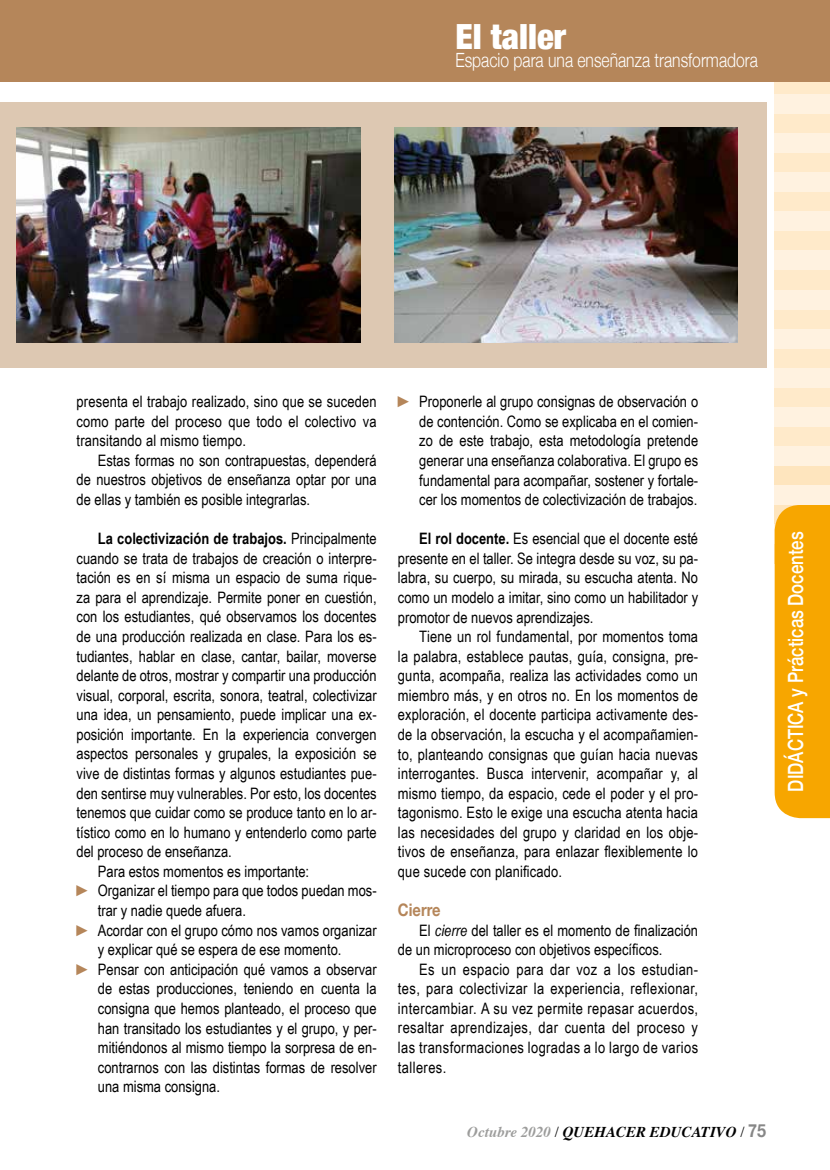
<style>
.page{position:relative;width:830px;height:1170px;background:#fff}
.page>*{position:absolute;margin:0;border:0;box-sizing:border-box;transform-origin:0 0}
.t1{font:900 condensed 34.65px "Helvetica Neue";color:#fff}
.t2{font:500 21px "Helvetica Neue";color:#fff;scale:.8 1}
.t3{font:300 19.65px "Helvetica Neue";color:#fff;scale:.8 1}
.t4{font:700 17.25px "Helvetica Neue";color:#b5865a;scale:.85 1}
.t5{font:15.75px/19.5px "Arial Narrow";color:#000;text-align:justify}
.t6{font:700 15.75px "Arial Narrow";color:#000}
.t7{font:italic 700 15px "Times";color:#000}
.s1{font-weight:400}
.s2{font-weight:700;color:#b5865a}
.s3{font-weight:700}
.s4{font-style:italic}
.s5{color:#9d9d9c}
.s6{font-weight:400;font-style:normal}
.s7{font-family:"Helvetica Neue";font-style:normal;font-size:18px;color:#878787}
</style>
<div class="page">
<div style="left:774px;top:74px;width:55px;height:20px;background:#ffeaca"></div>
<div style="left:774px;top:153px;width:55px;height:19px;background:#ffeaca"></div>
<div style="left:774px;top:270px;width:55px;height:20px;background:#ffeaca"></div>
<div style="left:774px;top:387px;width:55px;height:20px;background:#ffeaca"></div>
<div style="left:774px;top:114px;width:55px;height:19px;background:#ffeaca"></div>
<div style="left:774px;top:231px;width:55px;height:19px;background:#ffeaca"></div>
<div style="left:774px;top:348px;width:55px;height:20px;background:#ffeaca"></div>
<div style="left:774px;top:192px;width:55px;height:19px;background:#ffeaca"></div>
<div style="left:774px;top:309px;width:55px;height:20px;background:#ffeaca"></div>
<div style="left:774px;top:426px;width:55px;height:20px;background:#ffeaca"></div>
<div style="left:774px;top:466px;width:55px;height:19px;background:#fee5be"></div>
<div style="left:774px;top:94px;width:55px;height:20px;background:#fff2e0"></div>
<div style="left:774px;top:172px;width:55px;height:20px;background:#fff2e0"></div>
<div style="left:774px;top:290px;width:55px;height:19px;background:#fff2e0"></div>
<div style="left:774px;top:407px;width:55px;height:19px;background:#fff2e0"></div>
<div style="left:774px;top:133px;width:55px;height:20px;background:#fff2e0"></div>
<div style="left:774px;top:250px;width:55px;height:20px;background:#fff2e0"></div>
<div style="left:774px;top:368px;width:55px;height:19px;background:#fff2e0"></div>
<div style="left:774px;top:211px;width:55px;height:20px;background:#fff2e0"></div>
<div style="left:774px;top:329px;width:55px;height:19px;background:#fff2e0"></div>
<div style="left:774px;top:446px;width:55px;height:20px;background:#fff2e0"></div>
<div style="left:774px;top:485px;width:55px;height:20px;background:#fff2e0"></div>
<div style="left:774px;top:505px;width:55px;height:313px;background:#f7a600"></div>
<div style="left:0;top:0;width:829px;height:82px;background:#b5865a"></div>
<div style="left:0;top:102px;width:765px;height:266px;background:#ddc8b2"></div>
<img style="left:17px;top:127px;width:343px;height:215px">
<img style="left:394px;top:127px;width:343px;height:215px">
<h1 class="t1" style="left:455px;top:8px;width:112px">El taller</h1>
<p class="t3" style="left:455px;top:44px;width:379px">Espacio para una enseñanza transformadora</p>
<p class="t5" style="left:77px;top:391px;width:301px">presenta el trabajo realizado, sino que se suceden como parte del proceso que todo el colectivo va transitando al mismo tiempo.</p>
<p class="t5" style="left:77px;top:450px;width:301px;text-indent:21px">Estas formas no son contrapuestas, dependerá de nuestros objetivos de enseñanza optar por una de ellas y también es posible integrarlas.</p>
<p class="t6" style="left:98px;top:526px;width:280px">La colectivización de trabajos. <span class="s1">Principalmente</span></p>
<p class="t5" style="left:77px;top:548px;width:301px">cuando se trata de trabajos de creación o interpre-</p>
<p class="t5" style="left:77px;top:567px;width:301px">tación es en sí misma un espacio de suma rique-</p>
<p class="t5" style="left:77px;top:587px;width:301px">za para el aprendizaje. Permite poner en cuestión,</p>
<p class="t5" style="left:77px;top:606px;width:301px">con los estudiantes, qué observamos los docentes</p>
<p class="t5" style="left:77px;top:626px;width:301px">de una producción realizada en clase. Para los es-</p>
<p class="t5" style="left:77px;top:645px;width:301px">tudiantes, hablar en clase, cantar, bailar, moverse</p>
<p class="t5" style="left:77px;top:665px;width:301px">delante de otros, mostrar y compartir una producción</p>
<p class="t5" style="left:77px;top:684px;width:301px">visual, corporal, escrita, sonora, teatral, colectivizar</p>
<p class="t5" style="left:77px;top:704px;width:301px">una idea, un pensamiento, puede implicar una ex-</p>
<p class="t5" style="left:77px;top:724px;width:301px">posición importante. En la experiencia convergen</p>
<p class="t5" style="left:77px;top:743px;width:301px">aspectos personales y grupales, la exposición se</p>
<p class="t5" style="left:77px;top:763px;width:301px">vive de distintas formas y algunos estudiantes pue-</p>
<p class="t5" style="left:77px;top:782px;width:301px">den sentirse muy vulnerables. Por esto, los docentes</p>
<p class="t5" style="left:77px;top:802px;width:301px">tenemos que cuidar como se produce tanto en lo ar-</p>
<p class="t5" style="left:77px;top:821px;width:301px">tístico como en lo humano y entenderlo como parte</p>
<p class="t5" style="left:77px;top:841px;width:157px">del proceso de enseñanza.</p>
<p class="t5" style="left:98px;top:861px;width:213px">Para estos momentos es importante:</p>
<p class="t5" style="left:77px;top:880px;width:301px"><span class="s2">►</span> Organizar el tiempo para que todos puedan mos-</p>
<p class="t5" style="left:98px;top:900px;width:149px">trar y nadie quede afuera.</p>
<p class="t5" style="left:77px;top:919px;width:301px"><span class="s2">►</span> Acordar con el grupo cómo nos vamos organizar</p>
<p class="t5" style="left:98px;top:939px;width:245px">y explicar qué se espera de ese momento.</p>
<p class="t5" style="left:77px;top:958px;width:301px"><span class="s2">►</span> Pensar con anticipación qué vamos a observar</p>
<p class="t5" style="left:98px;top:978px;width:280px">de estas producciones, teniendo en cuenta la</p>
<p class="t5" style="left:98px;top:997px;width:280px">consigna que hemos planteado, el proceso que</p>
<p class="t5" style="left:98px;top:1017px;width:280px">han transitado los estudiantes y el grupo, y per-</p>
<p class="t5" style="left:98px;top:1037px;width:280px">mitiéndonos al mismo tiempo la sorpresa de en-</p>
<p class="t5" style="left:98px;top:1056px;width:280px">contrarnos con las distintas formas de resolver</p>
<p class="t5" style="left:98px;top:1076px;width:124px">una misma consigna.</p>
<p class="t5" style="left:419px;top:391px;width:280px;text-indent:-21px"><span class="s2">►</span> Proponerle al grupo consignas de observación o de contención. Como se explicaba en el comien&shy;zo de este trabajo, esta metodología pretende generar una enseñanza colaborativa. El grupo es fundamental para acompañar, sostener y fortale&shy;cer los momentos de colectivización de trabajos.</p>
<p class="t5" style="left:398px;top:528px;width:301px;text-indent:21px"><span class="s3">El rol docente.</span> Es esencial que el docente esté presente en el taller. Se integra desde su voz, su pa&shy;labra, su cuerpo, su mirada, su escucha atenta. No como un modelo a imitar, sino como un habilitador y promotor de nuevos aprendizajes.</p>
<p class="t5" style="left:398px;top:626px;width:301px;text-indent:21px">Tiene un rol fundamental, por momentos toma la palabra, establece pautas, guía, consigna, pre&shy;gunta, acompaña, realiza las actividades como un miembro más, y en otros no. En los momentos de exploración, el docente participa activamente des&shy;de la observación, la escucha y el acompañamien&shy;to, planteando consignas que guían hacia nuevas interrogantes. Busca intervenir, acompañar y, al mismo tiempo, da espacio, cede el poder y el pro&shy;tagonismo. Esto le exige una escucha atenta hacia las necesidades del grupo y claridad en los obje&shy;tivos de enseñanza, para enlazar flexiblemente lo que sucede con planificado.</p>
<p class="t4" style="left:398px;top:896px;width:52px">Cierre</p>
<p class="t5" style="left:398px;top:919px;width:301px;text-indent:21px">El <span class="s4">cierre</span> del taller es el momento de finalización de un microproceso con objetivos específicos.</p>
<p class="t5" style="left:398px;top:958px;width:301px;text-indent:21px">Es un espacio para dar voz a los estudian&shy;tes, para colectivizar la experiencia, reflexionar, intercambiar. A su vez permite repasar acuerdos, resaltar aprendizajes, dar cuenta del proceso y las transformaciones logradas a lo largo de varios talleres.</p>
<h2 class="t2" style="left:778px;top:791px;width:326px;rotate:-90deg">DIDÁCTICA y Prácticas Docentes</h2>
<p class="t7" style="left:467px;top:1117px;width:300px"><span class="s5">Octubre 2020</span> <span class="s6">/</span> QUEHACER EDUCATIVO <span class="s6">/</span> <span class="s7">75</span></p>
</div>
